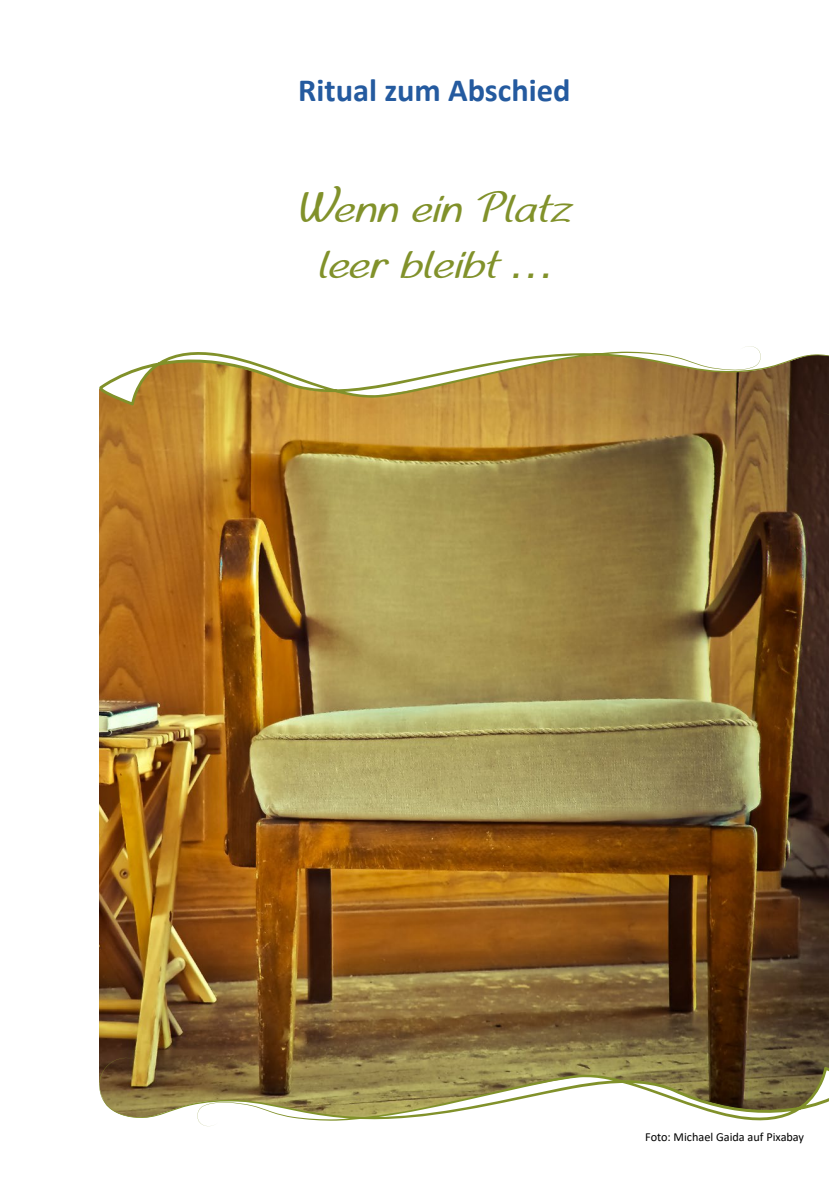
<style>
.page{position:relative;width:829px;height:1191px;background:#fff}
.page>*{position:absolute;margin:0;border:0;box-sizing:border-box;transform-origin:0 0}
.t1{font:700 44.62px/56px "Veribo";color:#81912a;text-align:center}
.t2{font:700 32.38px "Calibri";color:#245a9f}
.t3{font:12.25px "Calibri";color:#000}
</style>
<div class="page">
<img style="left:99px;top:424px;width:729px;height:624px">
<svg style="left:99px;top:346px;width:729px;height:78px"></svg>
<svg style="left:99px;top:1048px;width:729px;height:79px"></svg>
<h2 class="t2" style="left:298px;top:68px;width:274px">Ritual zum Abschied</h2>
<h1 class="t1" style="left:297px;top:182px;width:276px">Wenn ein Platz leer bleibt …</h1>
<p class="t3" style="left:645px;top:1128px;width:160px">Foto: Michael Gaida auf Pixabay</p>
</div>
